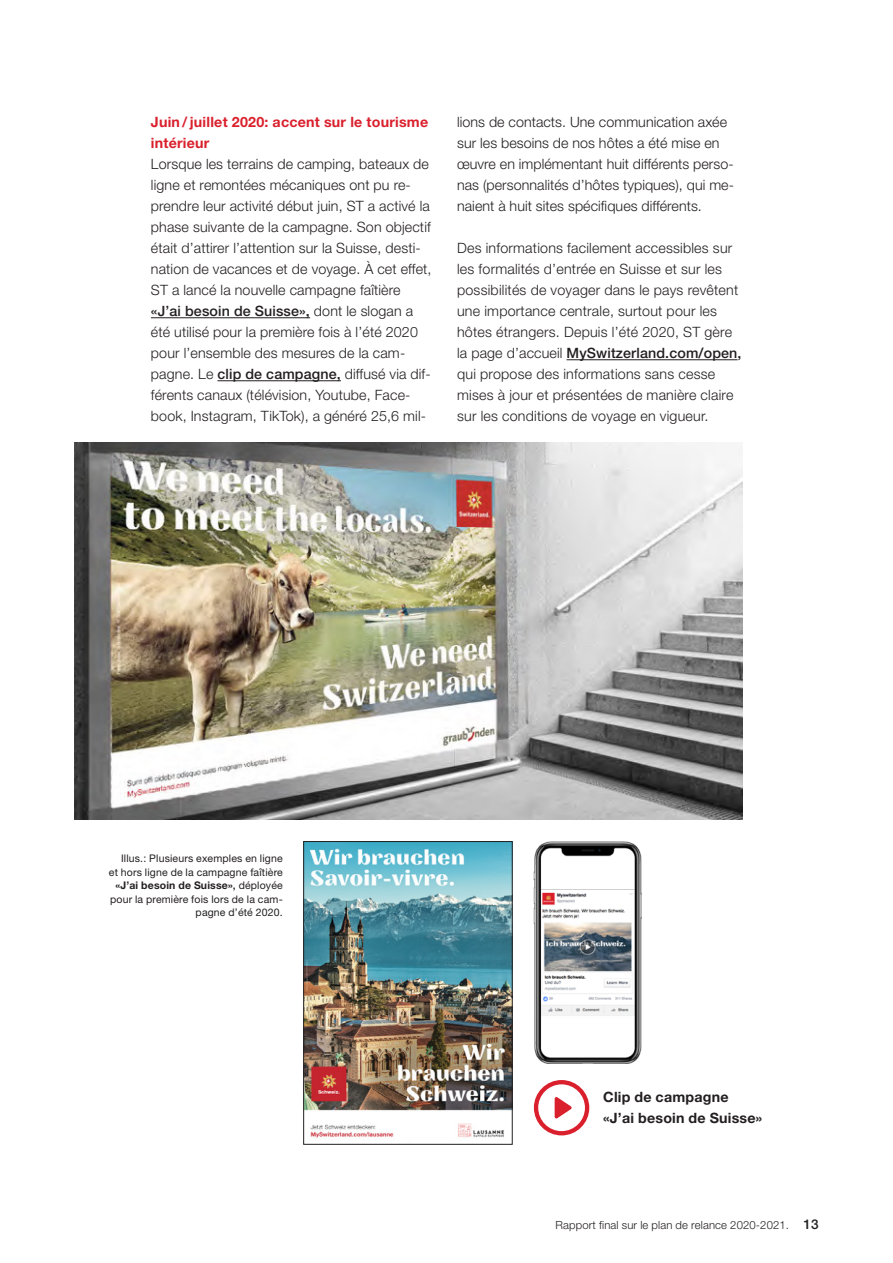
<style>
.page{position:relative;width:893px;height:1263px;background:#fff}
.page>*{position:absolute;margin:0;border:0;box-sizing:border-box;transform-origin:0 0}
.t1{font:300 14.25px/21px "Helvetica Neue LT Pro";letter-spacing:.01em;color:#231f20}
.t2{font:700 14.25px/21px "Helvetica Neue LT Pro";letter-spacing:.015em;color:#da202d}
.t3{font:700 14.25px/21px "Helvetica Neue LT Pro";letter-spacing:.015em;color:#231f20}
.t4{font:300 11.25px "Helvetica Neue LT Pro";letter-spacing:.015em;color:#231f20}
.t5{font:10.5px/13.5px "Helvetica Neue LT Pro";letter-spacing:.015em;color:#231f20;text-align:right}
.s1{font-weight:500}
.s2{font-weight:700}
.s3{font-weight:500;font-size:13.5px}
</style>
<div class="page">
<hr style="left:151px;top:317px;width:159px;height:1px;background:#231f20">
<hr style="left:217px;top:380px;width:124px;height:1px;background:#231f20">
<hr style="left:567px;top:359px;width:171px;height:1px;background:#231f20">
<img style="left:74px;top:442px;width:668px;height:377px">
<img style="left:534px;top:841px;width:108px;height:223px">
<svg style="left:534px;top:1080px;width:55px;height:55px"></svg>
<img style="left:305px;top:843px;width:205px;height:295px">
<div style="left:303px;top:841px;width:209px;height:303px;border:1px solid #231f20"></div>
<p class="t2" style="left:151px;top:111px;width:279px">Juin /juillet 2020: accent sur le tourisme intérieur</p>
<p class="t1" style="left:151px;top:153px;width:282px">Lorsque les terrains de camping, bateaux de ligne et remontées mécaniques ont pu re&shy;prendre leur activité début juin, ST a activé la phase suivante de la campagne. Son objectif était d’attirer l’attention sur la Suisse, desti&shy;nation de vacances et de voyage. À cet effet, ST a lancé la nouvelle campagne faîtière <span class="s1">«J’ai besoin de Suisse»,</span> dont le slogan a été utilisé pour la première fois à l’été 2020 pour l’ensemble des mesures de la cam&shy;pagne. Le <span class="s1">clip de campagne,</span> diffusé via dif&shy;férents canaux (télévision, Youtube, Face&shy;book, Instagram, TikTok), a généré 25,6 mil-</p>
<p class="t1" style="left:457px;top:111px;width:278px">lions de contacts. Une communication axée sur les besoins de nos hôtes a été mise en œuvre en implémentant huit différents perso&shy;nas (personnalités d’hôtes typiques), qui me&shy;naient à huit sites spécifiques différents.</p>
<p class="t1" style="left:457px;top:237px;width:286px">Des informations facilement accessibles sur les formalités d’entrée en Suisse et sur les possibilités de voyager dans le pays revêtent une importance centrale, surtout pour les hôtes étrangers. Depuis l’été 2020, ST gère la page d’accueil <span class="s1">MySwitzerland.com/open, </span>qui propose des informations sans cesse mises à jour et présentées de manière claire sur les conditions de voyage en vigueur.</p>
<p class="t5" style="left:109px;top:852px;width:175px">Illus.: Plusieurs exemples en ligne<br>et hors ligne de la campagne faîtière <span class="s2">«J’ai besoin de Suisse»</span><span class="s1">,</span> déployée pour la première fois lors de la cam&shy;pagne d’été 2020.</p>
<p class="t3" style="left:603px;top:1086px;width:160px">Clip de campagne «J’ai besoin de Suisse»</p>
<p class="t4" style="left:555px;top:1218px;width:265px">Rapport final sur le plan de relance 2020-2021. <span class="s3">13</span></p>
</div>
